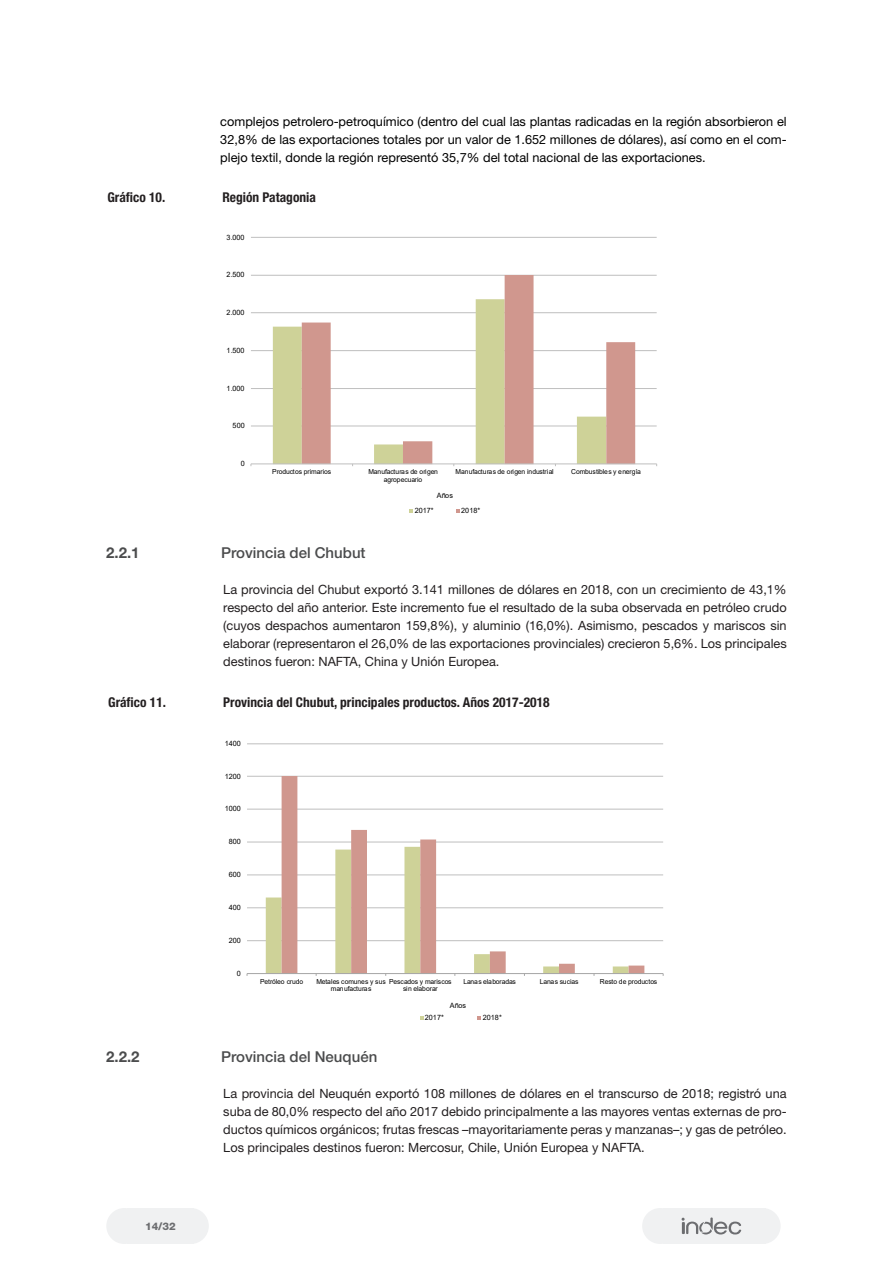
<style>
.page{position:relative;width:893px;height:1263px;background:#fff}
.page>*{position:absolute;margin:0;border:0;box-sizing:border-box;transform-origin:0 0}
.t1{font:500 15px "Helvetica Neue LT Std";color:#4b4c4d}
.t2{font:700 15px "Helvetica Neue LT Std";color:#4b4c4d}
.t3{font:700 condensed 13.5px "Helvetica Neue LT Std";color:#231f20}
.t4{font:12.75px/18px "Helvetica Neue LT Std";color:#231f20;text-align:justify}
.t5{font:12.75px/18px "Helvetica Neue LT Std";color:#000;text-align:justify}
.t6{font:800 10.5px "Helvetica Neue LT Std";color:#6c6d70}
.t7{font:7.35px "Arial";letter-spacing:.005em;color:#000}
.t8{font:6.9px/7.6px "Arial";letter-spacing:-.025em;color:#000;text-align:center}
</style>
<div class="page">
<div style="left:642px;top:1208px;width:36px;height:36px;background:#f0f1f2;border-radius:50%"></div>
<div style="left:106px;top:1208px;width:36px;height:36px;background:#f0f1f2;border-radius:50%"></div>
<div style="left:745px;top:1208px;width:36px;height:36px;background:#f0f1f2;border-radius:50%"></div>
<div style="left:173px;top:1208px;width:36px;height:36px;background:#f0f1f2;border-radius:50%"></div>
<div style="left:663px;top:1208px;width:103px;height:36px;background:#f0f1f2"></div>
<div style="left:127px;top:1208px;width:67px;height:36px;background:#f0f1f2"></div>
<svg style="left:682px;top:1217px;width:59px;height:17px"></svg>
<hr style="left:247px;top:940px;width:416px;height:1px;background:#bfbfbf">
<hr style="left:247px;top:907px;width:416px;height:1px;background:#bfbfbf">
<hr style="left:247px;top:875px;width:416px;height:1px;background:#bfbfbf">
<hr style="left:247px;top:842px;width:416px;height:1px;background:#bfbfbf">
<hr style="left:247px;top:809px;width:416px;height:1px;background:#bfbfbf">
<hr style="left:247px;top:776px;width:416px;height:1px;background:#bfbfbf">
<hr style="left:247px;top:743px;width:416px;height:1px;background:#bfbfbf">
<svg style="left:266px;top:847px;width:16px;height:126px;fill:#ced298"></svg>
<svg style="left:282px;top:776px;width:362px;height:197px"></svg>
<hr style="left:247px;top:973px;width:416px;height:1px;background:#a6a6a6">
<svg style="left:420px;top:1016px;width:3px;height:4px"></svg>
<svg style="left:478px;top:1016px;width:3px;height:4px"></svg>
<hr style="left:251px;top:426px;width:406px;height:1px;background:#bfbfbf">
<hr style="left:251px;top:388px;width:406px;height:1px;background:#bfbfbf">
<hr style="left:251px;top:350px;width:406px;height:1px;background:#bfbfbf">
<hr style="left:251px;top:312px;width:406px;height:1px;background:#bfbfbf">
<hr style="left:251px;top:275px;width:406px;height:1px;background:#bfbfbf">
<hr style="left:251px;top:237px;width:406px;height:1px;background:#bfbfbf">
<svg style="left:273px;top:312px;width:29px;height:152px;background:#d2d5a2"></svg>
<svg style="left:302px;top:275px;width:333px;height:189px"></svg>
<hr style="left:251px;top:464px;width:406px;height:1px;background:#bfbfbf">
<svg style="left:409px;top:509px;width:4px;height:4px"></svg>
<svg style="left:456px;top:509px;width:3px;height:4px"></svg>
<p class="t5" style="left:220px;top:112px;width:568px">complejos petrolero-petroquímico (dentro del cual las plantas radicadas en la región absorbieron el 32,8% de las exportaciones totales por un valor de 1.652 millones de dólares), así como en el com&shy;plejo textil, donde la región representó 35,7% del total nacional de las exportaciones.</p>
<p class="t3" style="left:107px;top:189px;width:59px">Gráfico 10.</p>
<p class="t3" style="left:222px;top:189px;width:95px">Región Patagonia</p>
<p class="t7" style="left:227px;top:232px;width:20px">3.000</p>
<p class="t7" style="left:227px;top:270px;width:20px">2.500</p>
<p class="t7" style="left:227px;top:307px;width:20px">2.000</p>
<p class="t7" style="left:227px;top:345px;width:20px">1.500</p>
<p class="t7" style="left:227px;top:383px;width:20px">1.000</p>
<p class="t7" style="left:233px;top:421px;width:14px">500</p>
<p class="t7" style="left:241px;top:458px;width:6px">0</p>
<p class="t8" style="left:272px;top:468px;width:60px">Productos primarios</p>
<p class="t8" style="left:368px;top:468px;width:71px">Manufacturas de origen agropecuario</p>
<p class="t8" style="left:456px;top:468px;width:100px">Manufacturas de origen industrial</p>
<p class="t8" style="left:571px;top:468px;width:71px">Combustibles y energía</p>
<p class="t7" style="left:415px;top:506px;width:21px">2017*</p>
<p class="t7" style="left:461px;top:506px;width:21px">2018*</p>
<p class="t7" style="left:437px;top:490px;width:18px">Años</p>
<p class="t2" style="left:106px;top:543px;width:35px">2.2.1</p>
<p class="t1" style="left:221px;top:544px;width:146px">Provincia del Chubut</p>
<p class="t4" style="left:223px;top:580px;width:565px">La provincia del Chubut exportó 3.141 millones de dólares en 2018, con un crecimiento de 43,1% respecto del año anterior. Este incremento fue el resultado de la suba observada en petróleo crudo (cuyos despachos aumentaron 159,8%), y aluminio (16,0%). Asimismo, pescados y mariscos sin elaborar (representaron el 26,0% de las exportaciones provinciales) crecieron 5,6%. Los principales destinos fueron: NAFTA, China y Unión Europea.</p>
<p class="t3" style="left:108px;top:694px;width:59px">Gráfico 11.</p>
<p class="t3" style="left:223px;top:694px;width:328px">Provincia del Chubut, principales productos. Años 2017-2018</p>
<p class="t7" style="left:225px;top:738px;width:18px">1400</p>
<p class="t7" style="left:225px;top:771px;width:18px">1200</p>
<p class="t7" style="left:225px;top:804px;width:18px">1000</p>
<p class="t7" style="left:229px;top:837px;width:14px">800</p>
<p class="t7" style="left:229px;top:869px;width:14px">600</p>
<p class="t7" style="left:229px;top:902px;width:14px">400</p>
<p class="t7" style="left:229px;top:935px;width:14px">200</p>
<p class="t7" style="left:237px;top:968px;width:6px">0</p>
<p class="t8" style="left:260px;top:977px;width:45px">Petróleo crudo</p>
<p class="t8" style="left:316px;top:977px;width:71px">Metales comunes y sus manufacturas</p>
<p class="t8" style="left:389px;top:977px;width:64px">Pescados y mariscos sin elaborar</p>
<p class="t8" style="left:463px;top:977px;width:54px">Lanas elaboradas</p>
<p class="t8" style="left:540px;top:977px;width:40px">Lanas sucias</p>
<p class="t8" style="left:600px;top:977px;width:59px">Resto de productos</p>
<p class="t7" style="left:425px;top:1012px;width:21px">2017*</p>
<p class="t7" style="left:483px;top:1012px;width:21px">2018*</p>
<p class="t7" style="left:450px;top:1000px;width:18px">Años</p>
<p class="t2" style="left:106px;top:1047px;width:35px">2.2.2</p>
<p class="t1" style="left:221px;top:1048px;width:158px">Provincia del Neuquén</p>
<p class="t4" style="left:223px;top:1084px;width:565px">La provincia del Neuquén exportó 108 millones de dólares en el transcurso de 2018; registró una suba de 80,0% respecto del año 2017 debido principalmente a las mayores ventas externas de pro&shy;ductos químicos orgánicos; frutas frescas –mayoritariamente peras y manzanas–; y gas de petróleo.<br>Los principales destinos fueron: Mercosur, Chile, Unión Europea y NAFTA.</p>
<p class="t6" style="left:145px;top:1220px;width:32px">14/32</p>
</div>
